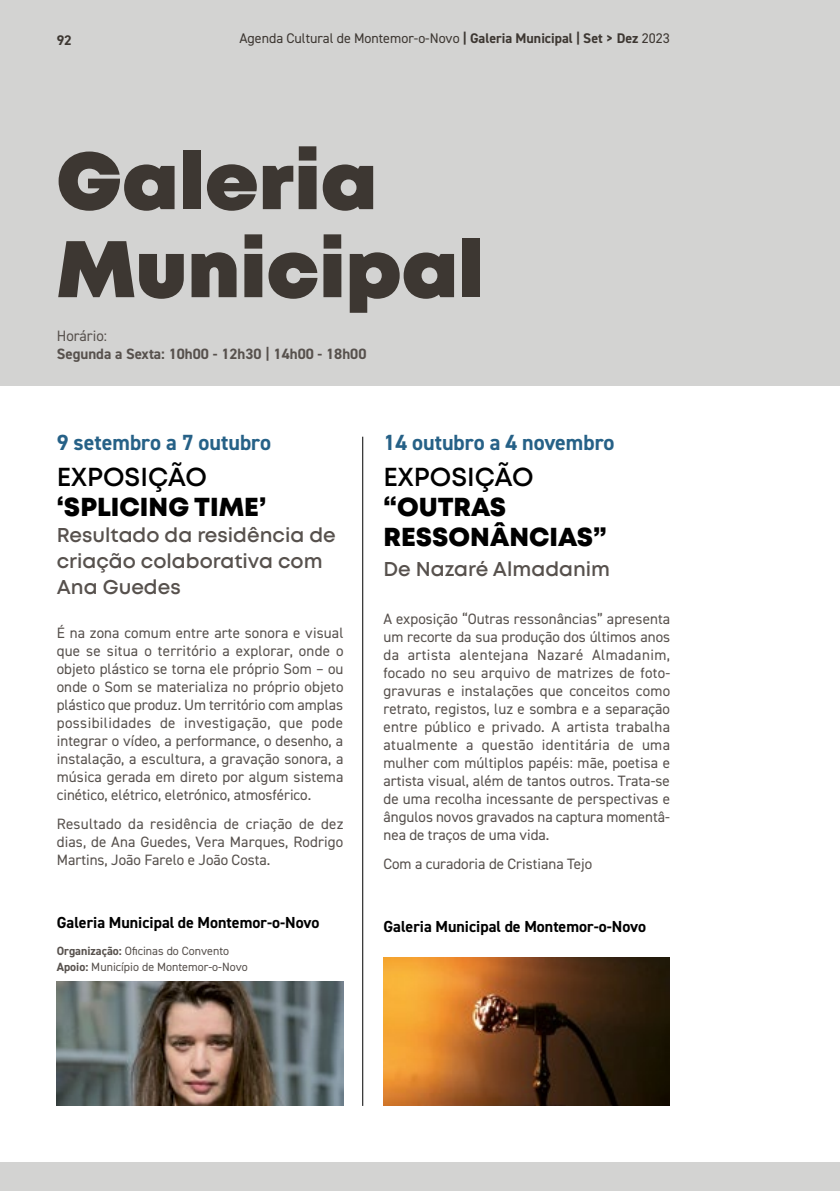
<style>
.page{position:relative;width:840px;height:1191px;background:#fff}
.page>*{position:absolute;margin:0;border:0;box-sizing:border-box;transform-origin:0 0}
.t1{font:900 80px/88px "Mont";letter-spacing:.01em;color:#3d3732}
.t2{font:800 26px/30px "Mont";color:#000}
.t3{font:600 26px "Mont";color:#000}
.t4{font:700 22px "DIN2014";color:#266187}
.t5{font:600 20px/26px "Mont";color:#57514d}
.t6{font:700 16px "DIN2014";color:#000}
.t7{font:15px/18px "DIN2014";color:#57514d;text-align:justify}
.t8{font:700 15px "DIN2014";color:#57514d}
.t9{font:14px "DIN2014";color:#3d3732}
.t10{font:700 14px "DIN2014";color:#3d3732}
.t11{font:12px/16px "DIN2014";color:#57514d}
.s1{font-weight:700}
</style>
<div class="page">
<div style="left:0;top:1162px;width:839px;height:29px;background:#d3d3d2"></div>
<div style="left:0;top:0;width:839px;height:386px;background:#d3d3d2"></div>
<img style="left:57px;top:981px;width:286px;height:125px">
<img style="left:383px;top:957px;width:286px;height:149px">
<hr style="left:362px;top:437px;width:1px;height:669px;background:#000">
<svg style="left:839px;top:1162px;width:1px;height:29px"></svg>
<p class="t10" style="left:57px;top:30px;width:17px">92</p>
<p class="t9" style="left:239px;top:30px;width:431px">Agenda Cultural de Montemor-o-Novo <span class="s1">| Galeria Municipal | Set &gt; Dez</span> 2023</p>
<h1 class="t1" style="left:57px;top:140px;width:428px">Galeria<br>Municipal</h1>
<p class="t7" style="left:57px;top:327px;width:52px">Horário:</p>
<p class="t8" style="left:57px;top:344px;width:311px">Segunda a Sexta: 10h00 - 12h30 | 14h00 - 18h00</p>
<h3 class="t4" style="left:57px;top:427px;width:216px">9 setembro a 7 outubro</h3>
<h2 class="t3" style="left:57px;top:460px;width:151px">EXPOSIÇÃO</h2>
<h2 class="t2" style="left:57px;top:492px;width:211px">‘SPLICING TIME’</h2>
<h3 class="t5" style="left:57px;top:521px;width:280px">Resultado da residência de criação colaborativa com<br>Ana Guedes</h3>
<p class="t7" style="left:57px;top:623px;width:288px">É na zona comum entre arte sonora e visual que se situa o território a explorar, onde o objeto plástico se torna ele próprio Som – ou onde o Som se materializa no próprio objeto plástico que produz. Um território com amplas possibilidades de investigação, que pode integrar o vídeo, a performance, o desenho, a instalação, a escultura, a gravação sonora, a música gerada em direto por algum sistema cinético, elétrico, eletrónico, atmosférico.</p>
<p class="t7" style="left:57px;top:814px;width:288px">Resultado da residência de criação de dez dias, de Ana Guedes, Vera Marques, Rodrigo Martins, João Farelo e João Costa.</p>
<p class="t6" style="left:57px;top:911px;width:264px">Galeria Municipal de Montemor-o-Novo</p>
<p class="t11" style="left:57px;top:942px;width:192px"><span class="s1">Organização:</span> Oficinas do Convento<br><span class="s1">Apoio:</span> Município de Montemor-o-Novo</p>
<h3 class="t4" style="left:383px;top:427px;width:232px">14 outubro a 4 novembro</h3>
<h2 class="t3" style="left:383px;top:460px;width:151px">EXPOSIÇÃO</h2>
<h2 class="t2" style="left:383px;top:492px;width:224px">“OUTRAS<br>RESSONÂNCIAS”</h2>
<h3 class="t5" style="left:383px;top:555px;width:228px">De Nazaré Almadanim</h3>
<p class="t7" style="left:383px;top:609px;width:288px">A exposição “Outras ressonâncias” apresenta um recorte da sua produção dos últimos anos da artista alentejana Nazaré Almadanim, focado no seu arquivo de matrizes de foto&shy;gravuras e instalações que conceitos como retrato, registos, luz e sombra e a separação entre público e privado. A artista trabalha atualmente a questão identitária de uma mulher com múltiplos papéis: mãe, poetisa e artista visual, além de tantos outros. Trata-se de uma recolha incessante de perspectivas e ângulos novos gravados na captura momentâ&shy;nea de traços de uma vida.</p>
<p class="t7" style="left:383px;top:854px;width:210px">Com a curadoria de Cristiana Tejo</p>
<p class="t6" style="left:383px;top:915px;width:264px">Galeria Municipal de Montemor-o-Novo</p>
</div>
